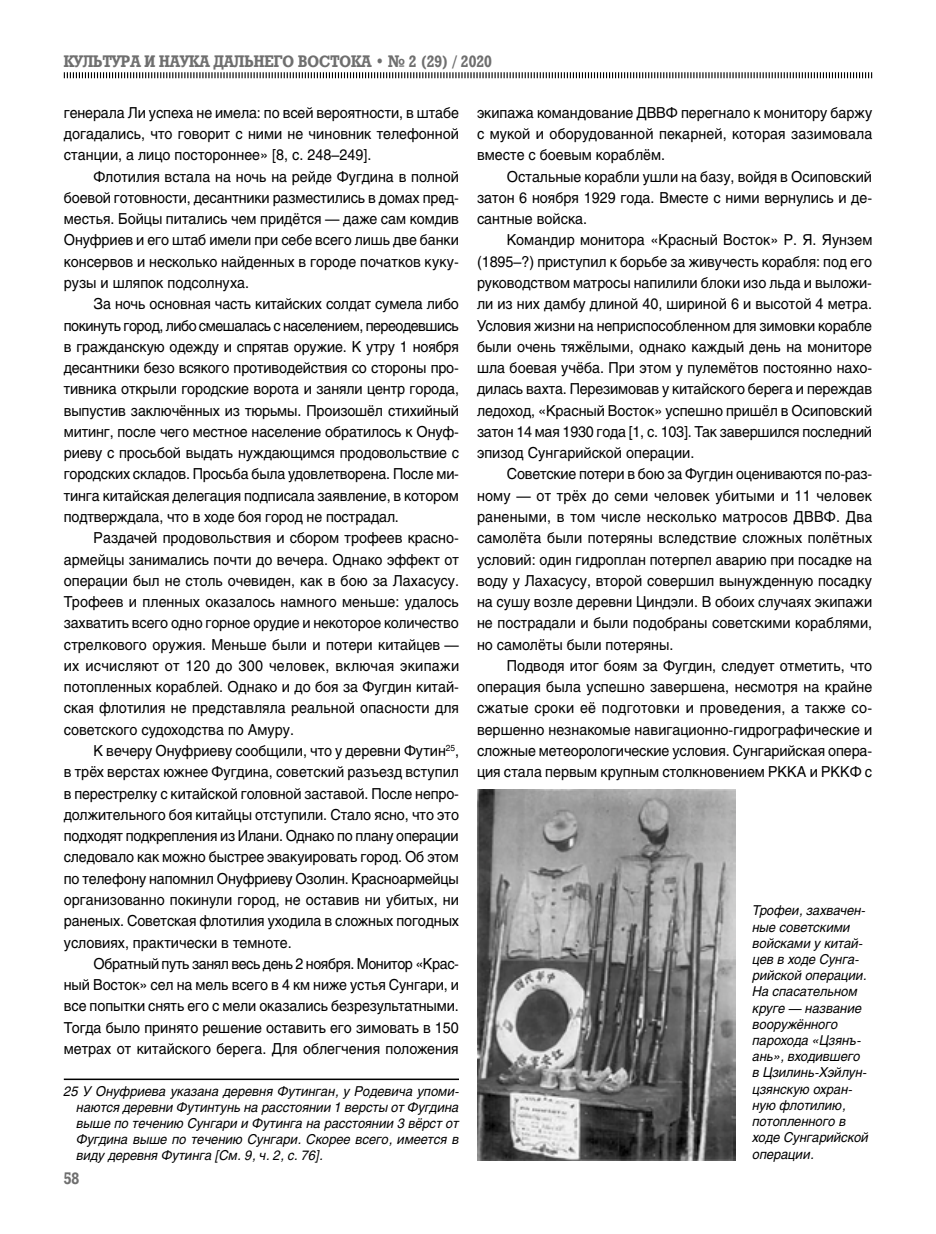
<style>
.page{position:relative;width:936px;height:1234px;background:#fff}
.page>*{position:absolute;margin:0;border:0;box-sizing:border-box;transform-origin:0 0}
.t1{font:700 16.5px "Rodeo";color:#6f6f6f;scale:.9 1}
.t2{font:15px/21.3px "Helios";color:#000;text-align:justify;scale:.95 1}
.t3{font:italic 13.5px/16.2px "Helios";color:#000;scale:.95 1}
</style>
<div class="page">
<svg style="left:63px;top:72px;width:809px;height:7px"></svg>
<hr style="left:64px;top:1078px;width:395px;height:1px;background:#000">
<img style="left:477px;top:789px;width:258px;height:371px">
<p class="t1" style="left:64px;top:52px;width:477px">КУЛЬТУРА И НАУКА ДАЛЬНЕГО ВОСТОКА • № 2 (29) / 2020</p>
<p class="t2" style="left:64px;top:102px;width:417px">генерала Ли успеха не имела: по всей вероятности, в штабе догадались, что говорит с ними не чиновник телефонной станции, а лицо постороннее» [8, c. 248–249].</p>
<p class="t2" style="left:64px;top:165px;width:417px;text-indent:30px">Флотилия встала на ночь на рейде Фугдина в полной боевой готовности, десантники разместились в домах пред&shy;местья. Бойцы питались чем придётся — даже сам комдив Онуфриев и его штаб имели при себе всего лишь две банки консервов и несколько найденных в городе початков куку&shy;рузы и шляпок подсолнуха.</p>
<p class="t2" style="left:64px;top:293px;width:417px;text-indent:30px">За ночь основная часть китайских солдат сумела либо покинуть город, либо смешалась с населением, переодевшись в гражданскую одежду и спрятав оружие. К утру 1 ноября десантники безо всякого противодействия со стороны про&shy;тивника открыли городские ворота и заняли центр города, выпустив заключённых из тюрьмы. Произошёл стихийный митинг, после чего местное население обратилось к Онуф&shy;риеву с просьбой выдать нуждающимся продовольствие с городских складов. Просьба была удовлетворена. После ми&shy;тинга китайская делегация подписала заявление, в котором подтверждала, что в ходе боя город не пострадал.</p>
<p class="t2" style="left:64px;top:527px;width:417px;text-indent:30px">Раздачей продовольствия и сбором трофеев красно&shy;армейцы занимались почти до вечера. Однако эффект от операции был не столь очевиден, как в бою за Лахасусу.<br>Трофеев и пленных оказалось намного меньше: удалось захватить всего одно горное орудие и некоторое количество стрелкового оружия. Меньше были и потери китайцев — их исчисляют от 120 до 300 человек, включая экипажи потопленных кораблей. Однако и до боя за Фугдин китай&shy;ская флотилия не представляла реальной опасности для советского судоходства по Амуру.</p>
<p class="t2" style="left:64px;top:739px;width:417px;text-indent:30px">К вечеру Онуфриеву сообщили, что у деревни Футин<sup>25</sup>, в трёх верстах южнее Фугдина, советский разъезд вступил в перестрелку с китайской головной заставой. После непро&shy;должительного боя китайцы отступили. Стало ясно, что это подходят подкрепления из Илани. Однако по плану операции следовало как можно быстрее эвакуировать город. Об этом по телефону напомнил Онуфриеву Озолин. Красноармейцы организованно покинули город, не оставив ни убитых, ни раненых. Советская флотилия уходила в сложных погодных условиях, практически в темноте.</p>
<p class="t2" style="left:64px;top:952px;width:417px;text-indent:30px">Обратный путь занял весь день 2 ноября. Монитор «Крас&shy;ный Восток» сел на мель всего в 4 км ниже устья Сунгари, и все попытки снять его с мели оказались безрезультатными.<br>Тогда было принято решение оставить его зимовать в 150 метрах от китайского берега. Для облегчения положения</p>
<p class="t3" style="left:77px;top:1082px;width:404px;text-align:justify;text-indent:-13px">25 У Онуфриева указана деревня Футинган, у Родевича упоми&shy;наются деревни Футинтунь на расстоянии 1 версты от Фугдина выше по течению Сунгари и Футинга на расстоянии 3 вёрст от Фугдина выше по течению Сунгари. Скорее всего, имеется в виду деревня Футинга [См. 9, ч. 2, с. 76].</p>
<p class="t1" style="left:64px;top:1168px;width:19px">58</p>
<p class="t2" style="left:477px;top:102px;width:417px">экипажа командование ДВВФ перегнало к монитору баржу с мукой и оборудованной пекарней, которая зазимовала вместе с боевым кораблём.</p>
<p class="t2" style="left:477px;top:165px;width:417px;text-indent:30px">Остальные корабли ушли на базу, войдя в Осиповский затон 6 ноября 1929 года. Вместе с ними вернулись и де&shy;сантные войска.</p>
<p class="t2" style="left:477px;top:229px;width:417px;text-indent:30px">Командир монитора «Красный Восток» Р. Я. Яунзем (1895–?) приступил к борьбе за живучесть корабля: под его руководством матросы напилили блоки изо льда и выложи&shy;ли из них дамбу длиной 40, шириной 6 и высотой 4 метра.<br>Условия жизни на неприспособленном для зимовки корабле были очень тяжёлыми, однако каждый день на мониторе шла боевая учёба. При этом у пулемётов постоянно нахо&shy;дилась вахта. Перезимовав у китайского берега и переждав ледоход, «Красный Восток» успешно пришёл в Осиповский затон 14 мая 1930 года [1, c. 103]. Так завершился последний эпизод Сунгарийской операции.</p>
<p class="t2" style="left:477px;top:463px;width:417px;text-indent:30px">Советские потери в бою за Фугдин оцениваются по-раз&shy;ному — от трёх до семи человек убитыми и 11 человек ранеными, в том числе несколько матросов ДВВФ. Два самолёта были потеряны вследствие сложных полётных условий: один гидроплан потерпел аварию при посадке на воду у Лахасусу, второй совершил вынужденную посадку на сушу возле деревни Циндэли. В обоих случаях экипажи не пострадали и были подобраны советскими кораблями, но самолёты были потеряны.</p>
<p class="t2" style="left:477px;top:654px;width:417px;text-indent:30px">Подводя итог боям за Фугдин, следует отметить, что операция была успешно завершена, несмотря на крайне сжатые сроки её подготовки и проведения, а также со&shy;вершенно незнакомые навигационно-гидрографические и сложные метеорологические условия. Сунгарийская опера&shy;ция стала первым крупным столкновением РККА и РККФ с</p>
<p class="t3" style="left:752px;top:902px;width:124px">Трофеи, захвачен&shy;ные советскими войсками у китай&shy;цев в ходе Сунга&shy;рийской операции.<br>На спасательном круге — название вооружённого парохода «Цзянъ&shy;ань», входившего в Цзилинь-Хэйлун&shy;цзянскую охран&shy;ную флотилию, потопленного в ходе Сунгарийской операции.</p>
</div>
